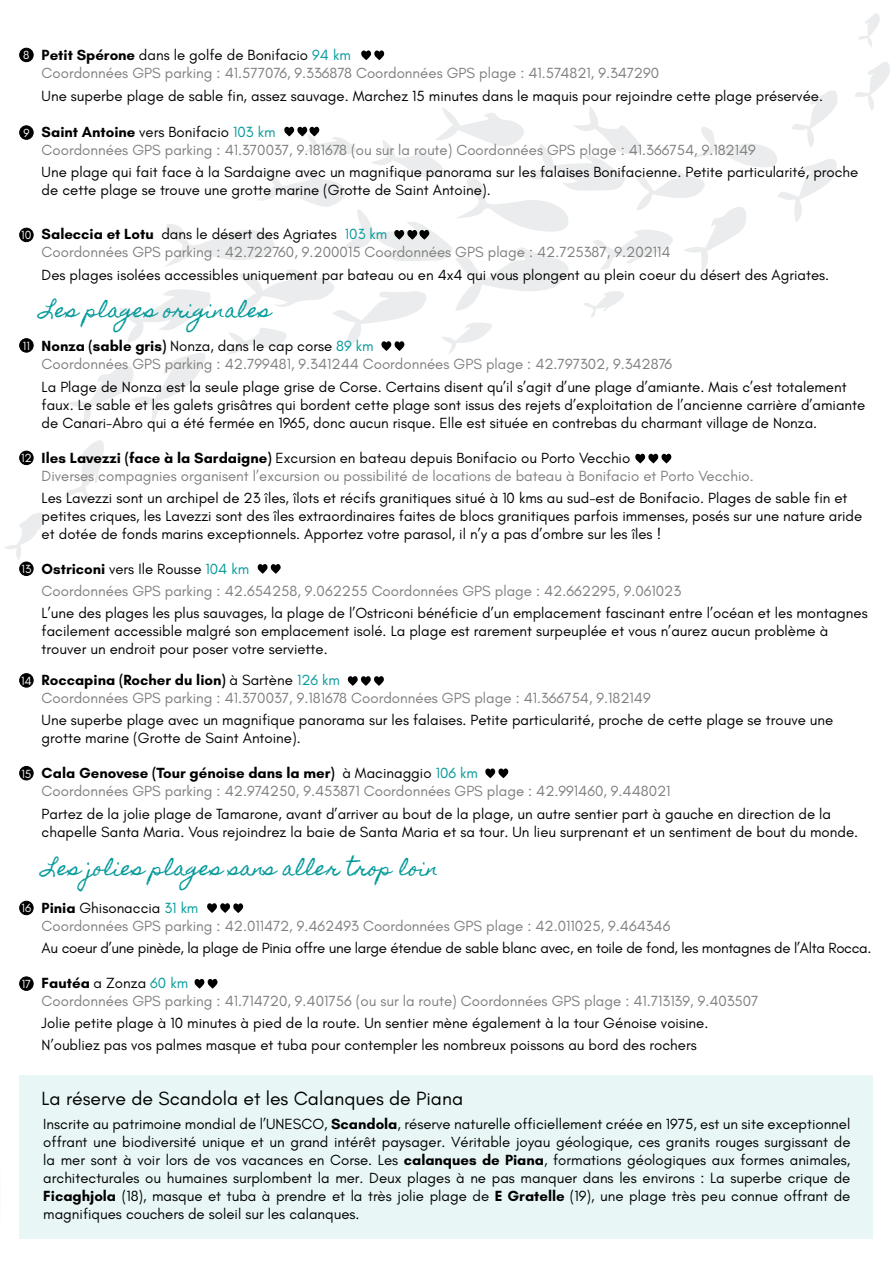
<style>
.page{position:relative;width:893px;height:1263px;background:#fff}
.page>*{position:absolute;margin:0;border:0;box-sizing:border-box;transform-origin:0 0}
.t1{font:19.5px "Homemade Apple";color:#04999a}
.t2{font:19.5px "Glacial Indifference";color:#000}
.t3{font:15px/18px "Glacial Indifference";color:#000}
.t4{font:15px/18px "Glacial Indifference";color:#7e7e7d}
.t5{font:15px "Glacial Indifference";letter-spacing:-.02em;color:#000}
.t6{font:12px "Glacial Indifference";color:#fff}
.s1{font-weight:700;color:#000}
.s2{color:#000}
.s3{color:#04999a}
.s4{font-weight:700}
</style>
<div class="page">
<svg style="left:5px;top:512px;width:37px;height:48px"></svg>
<svg style="left:65px;top:440px;width:39px;height:65px"></svg>
<svg style="left:859px;top:13px;width:21px;height:34px"></svg>
<svg style="left:855px;top:62px;width:35px;height:48px"></svg>
<div style="left:19px;top:1076px;width:854px;height:163px;background:#e8f6f6"></div>
<svg style="left:361px;top:50px;width:23px;height:10px"></svg>
<svg style="left:485px;top:768px;width:23px;height:10px"></svg>
<svg style="left:348px;top:676px;width:36px;height:10px"></svg>
<svg style="left:207px;top:903px;width:36px;height:10px"></svg>
<svg style="left:194px;top:979px;width:24px;height:10px"></svg>
<svg style="left:257px;top:564px;width:24px;height:10px"></svg>
<svg style="left:68px;top:90px;width:770px;height:337px"></svg>
<div style="left:20px;top:48px;width:13px;height:14px;background:#000;border-radius:50%"></div>
<div style="left:19px;top:48px;width:15px;height:14px;border:1px solid #000;border-radius:50%"></div>
<div style="left:20px;top:126px;width:13px;height:13px;background:#000;border-radius:50%"></div>
<div style="left:19px;top:125px;width:15px;height:15px;border:1px solid #000;border-radius:50%"></div>
<div style="left:20px;top:228px;width:13px;height:14px;background:#000;border-radius:50%"></div>
<div style="left:19px;top:228px;width:15px;height:14px;border:1px solid #000;border-radius:50%"></div>
<div style="left:20px;top:339px;width:13px;height:13px;background:#000;border-radius:50%"></div>
<div style="left:19px;top:338px;width:15px;height:14px;border:1px solid #000;border-radius:50%"></div>
<div style="left:20px;top:451px;width:13px;height:14px;background:#000;border-radius:50%"></div>
<div style="left:19px;top:451px;width:15px;height:14px;border:1px solid #000;border-radius:50%"></div>
<div style="left:20px;top:562px;width:13px;height:13px;background:#000;border-radius:50%"></div>
<div style="left:19px;top:562px;width:15px;height:14px;border:1px solid #000;border-radius:50%"></div>
<div style="left:20px;top:674px;width:13px;height:13px;background:#000;border-radius:50%"></div>
<div style="left:19px;top:673px;width:15px;height:14px;border:1px solid #000;border-radius:50%"></div>
<div style="left:20px;top:766px;width:13px;height:14px;background:#000;border-radius:50%"></div>
<div style="left:19px;top:766px;width:15px;height:14px;border:1px solid #000;border-radius:50%"></div>
<div style="left:20px;top:901px;width:13px;height:14px;background:#000;border-radius:50%"></div>
<div style="left:19px;top:901px;width:15px;height:14px;border:1px solid #000;border-radius:50%"></div>
<div style="left:20px;top:977px;width:13px;height:13px;background:#000;border-radius:50%"></div>
<div style="left:19px;top:976px;width:15px;height:15px;border:1px solid #000;border-radius:50%"></div>
<svg style="left:635px;top:453px;width:37px;height:10px"></svg>
<p class="t6" style="left:23px;top:49px;width:8px">8</p>
<p class="t6" style="left:23px;top:126px;width:8px">9</p>
<p class="t6" style="left:21px;top:229px;width:12px">10</p>
<p class="t4" style="left:42px;top:47px;width:619px"><span class="s1">Petit Spérone</span> <span class="s2">dans le golfe de Bonifacio</span> <span class="s3">94 km<br></span>Coordonnées GPS parking : 41.577076, 9.336878 Coordonnées GPS plage : 41.574821, 9.347290</p>
<p class="t3" style="left:42px;top:87px;width:783px">Une superbe plage de sable fin, assez sauvage. Marchez 15 minutes dans le maquis pour rejoindre cette plage préservée.</p>
<p class="t4" style="left:42px;top:123px;width:716px"><span class="s1">Saint Antoine</span> <span class="s2">vers Bonifacio</span> <span class="s3">103 km<br></span>Coordonnées GPS parking : 41.370037, 9.181678 (ou sur la route) Coordonnées GPS plage : 41.366754, 9.182149</p>
<p class="t3" style="left:42px;top:163px;width:818px">Une plage qui fait face à la Sardaigne avec un magnifique panorama sur les falaises Bonifacienne. Petite particularité, proche de cette plage se trouve une grotte marine (Grotte de Saint Antoine).</p>
<p class="t4" style="left:42px;top:226px;width:630px"><span class="s1">Saleccia et Lotu</span> <span class="s2">dans le désert des Agriates</span> <span class="s3">103 km<br></span>Coordonnées GPS parking : 42.722760, 9.200015 Coordonnées GPS plage : 42.725387, 9.202114</p>
<p class="t3" style="left:42px;top:266px;width:789px">Des plages isolées accessibles uniquement par bateau ou en 4x4 qui vous plongent au plein coeur du désert des Agriates.</p>
<h1 class="t1" style="left:41px;top:299px;width:231px">Les plages originales</h1>
<p class="t6" style="left:23px;top:339px;width:8px">11</p>
<p class="t6" style="left:21px;top:452px;width:12px">12</p>
<p class="t6" style="left:22px;top:562px;width:11px">13</p>
<p class="t6" style="left:21px;top:674px;width:12px">14</p>
<p class="t6" style="left:21px;top:767px;width:12px">15</p>
<p class="t6" style="left:22px;top:902px;width:11px">16</p>
<p class="t6" style="left:22px;top:977px;width:11px">17</p>
<p class="t4" style="left:42px;top:338px;width:632px"><span class="s1">Nonza (sable gris)</span> <span class="s2">Nonza, dans le cap corse</span> <span class="s3">89 km<br></span>Coordonnées GPS parking : 42.799481, 9.341244 Coordonnées GPS plage : 42.797302, 9.342876</p>
<p class="t3" style="left:42px;top:378px;width:825px">La Plage de Nonza est la seule plage grise de Corse. Certains disent qu’il s’agit d’une plage d’amiante. Mais c’est totalement faux. Le sable et les galets grisâtres qui bordent cette plage sont issus des rejets d’exploitation de l’ancienne carrière d’amiante de Canari-Abro qui a été fermée en 1965, donc aucun risque. Elle est située en contrebas du charmant village de Nonza.</p>
<p class="t4" style="left:42px;top:449px;width:714px"><span class="s1">Iles Lavezzi (face à la Sardaigne)</span> <span class="s2">Excursion en bateau depuis Bonifacio ou Porto Vecchio<br></span>Diverses compagnies organisent l’excursion ou possibilité de locations de bateau à Bonifacio et Porto Vecchio.</p>
<p class="t3" style="left:42px;top:489px;width:822px">Les Lavezzi sont un archipel de 23 îles, îlots et récifs granitiques situé à 10 kms au sud-est de Bonifacio. Plages de sable fin et petites criques, les Lavezzi sont des îles extraordinaires faites de blocs granitiques parfois immenses, posés sur une nature aride et dotée de fonds marins exceptionnels. Apportez votre parasol, il n’y a pas d’ombre sur les îles !</p>
<p class="t4" style="left:42px;top:558px;width:641px;line-height:22.2px"><span class="s1">Ostriconi</span> <span class="s2">vers Ile Rousse</span> <span class="s3">104 km<br></span>Coordonnées GPS parking : 42.654258, 9.062255 Coordonnées GPS plage : 42.662295, 9.061023</p>
<p class="t3" style="left:42px;top:605px;width:827px">L’une des plages les plus sauvages, la plage de l’Ostriconi bénéficie d’un emplacement fascinant entre l’océan et les montagnes facilement accessible malgré son emplacement isolé. La plage est rarement surpeuplée et vous n’aurez aucun problème à trouver un endroit pour poser votre serviette.</p>
<p class="t4" style="left:42px;top:671px;width:610px"><span class="s1">Roccapina (Rocher du lion)</span> <span class="s2">à Sartène</span> <span class="s3">126 km<br></span>Coordonnées GPS parking : 41.370037, 9.181678 Coordonnées GPS plage : 41.366754, 9.182149</p>
<p class="t3" style="left:42px;top:712px;width:793px">Une superbe plage avec un magnifique panorama sur les falaises. Petite particularité, proche de cette plage se trouve une grotte marine (Grotte de Saint Antoine).</p>
<p class="t4" style="left:42px;top:765px;width:630px"><span class="s1">Cala Genovese (Tour génoise dans la mer)</span> <span class="s2">à Macinaggio</span> <span class="s3">106 km<br></span>Coordonnées GPS parking : 42.974250, 9.453871 Coordonnées GPS plage : 42.991460, 9.448021</p>
<p class="t3" style="left:42px;top:805px;width:818px">Partez de la jolie plage de Tamarone, avant d’arriver au bout de la plage, un autre sentier part à gauche en direction de la chapelle Santa Maria. Vous rejoindrez la baie de Santa Maria et sa tour. Un lieu surprenant et un sentiment de bout du monde.</p>
<h1 class="t1" style="left:43px;top:856px;width:397px">Les jolies plages sans aller trop loin</h1>
<p class="t4" style="left:42px;top:899px;width:630px"><span class="s1">Pinia</span> <span class="s2">Ghisonaccia</span> <span class="s3">31 km<br></span>Coordonnées GPS parking : 42.011472, 9.462493 Coordonnées GPS plage : 42.011025, 9.464346</p>
<p class="t5" style="left:42px;top:939px;width:831px">Au coeur d’une pinède, la plage de Pinia offre une large étendue de sable blanc avec, en toile de fond, les montagnes de l’Alta Rocca.</p>
<p class="t4" style="left:42px;top:974px;width:718px"><span class="s1">Fautéa</span> <span class="s2">a Zonza</span> <span class="s3">60 km<br></span>Coordonnées GPS parking : 41.714720, 9.401756 (ou sur la route) Coordonnées GPS plage : 41.713139, 9.403507</p>
<p class="t3" style="left:42px;top:1012px;width:668px;line-height:22.2px">Jolie petite plage à 10 minutes à pied de la route. Un sentier mène également à la tour Génoise voisine.<br>N’oubliez pas vos palmes masque et tuba pour contempler les nombreux poissons au bord des rochers</p>
<h1 class="t2" style="left:42px;top:1087px;width:423px">La réserve de Scandola et les Calanques de Piana</h1>
<p class="t3" style="left:43px;top:1115px;width:809px;text-align:justify">Inscrite au patrimoine mondial de l’UNESCO, <span class="s4">Scandola</span>, réserve naturelle officiellement créée en 1975, est un site exceptionnel offrant une biodiversité unique et un grand intérêt paysager. Véritable joyau géologique, ces granits rouges surgissant de la mer sont à voir lors de vos vacances en Corse. Les <span class="s4">calanques de Piana</span>, formations géologiques aux formes animales, architecturales ou humaines surplombent la mer. Deux plages à ne pas manquer dans les environs : La superbe crique de <span class="s4">Ficaghjola</span> (18), masque et tuba à prendre et la très jolie plage de <span class="s4">E Gratelle</span> (19), une plage très peu connue offrant de magnifiques couchers de soleil sur les calanques.</p>
</div>
